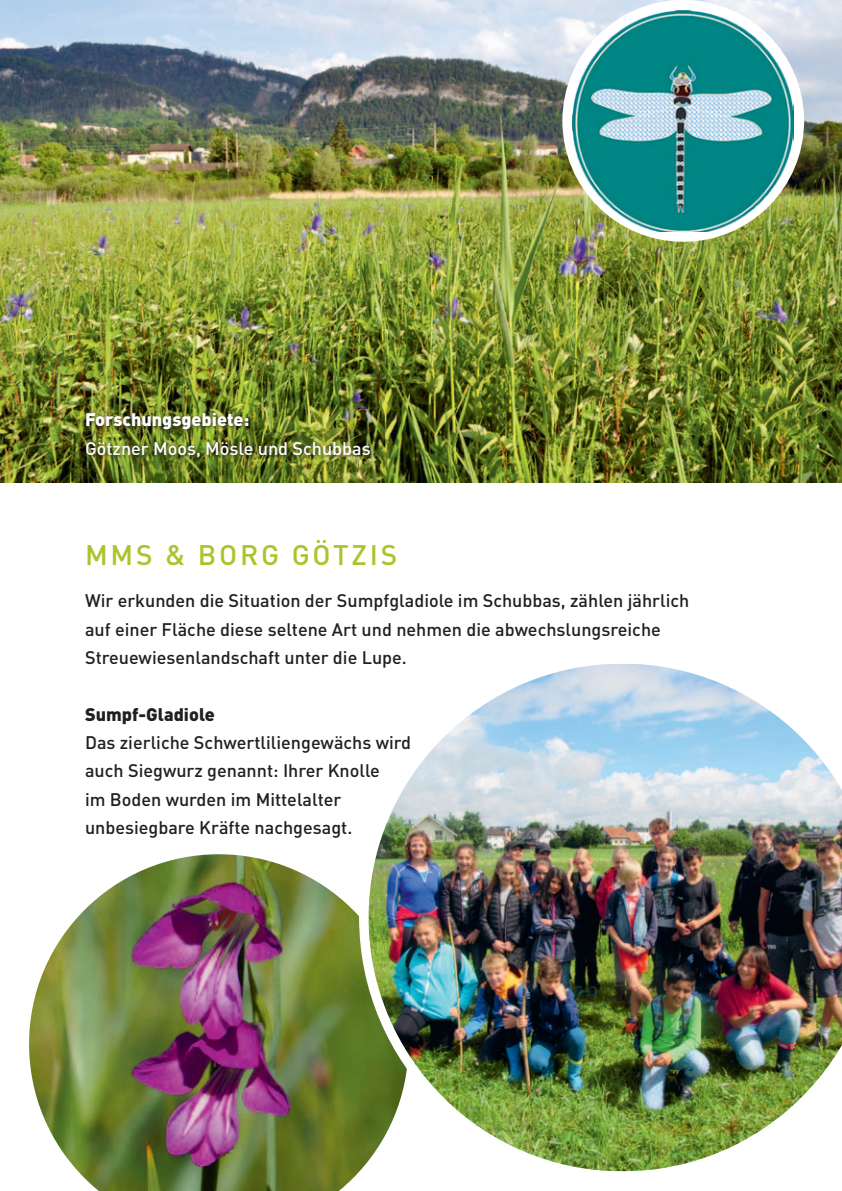
<style>
.page{position:relative;width:842px;height:1191px;background:#fff}
.page>*{position:absolute;margin:0;border:0;box-sizing:border-box;transform-origin:0 0}
.t1{font:500 28px "DIN";letter-spacing:.1em;color:#acc32b}
.t2{font:500 18px/28.4px "DIN";color:#231f20}
.t3{font:500 18px "DIN";color:#fff}
.t4{font:900 18px "DIN";color:#fff}
.t5{font:900 18px "DIN";color:#231f20}
</style>
<div class="page">
<img style="left:0;top:0;width:842px;height:482px">
<div style="left:562px;top:0;width:242px;height:242px;border:20px solid #fff;border-radius:50%"></div>
<img style="left:573px;top:10px;width:221px;height:221px">
<div style="left:45px;top:810px;width:166px;height:166px;border:24px solid #fff;border-radius:50%"></div>
<img style="left:29px;top:843px;width:330px;height:348px">
<div style="left:84px;top:411px;width:290px;height:50px;background:#231f20;opacity:.75"></div>
<img style="left:359px;top:664px;width:483px;height:508px">
<p class="t4" style="left:85px;top:408px;width:166px">Forschungsgebiete:</p>
<p class="t3" style="left:85px;top:436px;width:287px">Götzner Moos, Mösle und Schubbas</p>
<h1 class="t1" style="left:85px;top:537px;width:311px">MMS &amp; Borg Götzis</h1>
<p class="t2" style="left:85px;top:586px;width:606px">Wir erkunden die Situation der Sumpfgladiole im Schubbas, zählen jährlich auf einer Fläche diese seltene Art und nehmen die abwechslungsreiche<br>Streuewiesenlandschaft unter die Lupe.</p>
<p class="t5" style="left:85px;top:702px;width:131px">Sumpf-Gladiole</p>
<p class="t2" style="left:85px;top:728px;width:328px">Das zierliche Schwertliliengewächs wird auch Siegwurz genannt: I hrer Knolle<br>im Boden wurden im M ittelalter unbesiegbare Kräfte nachgesagt.</p>
</div>
